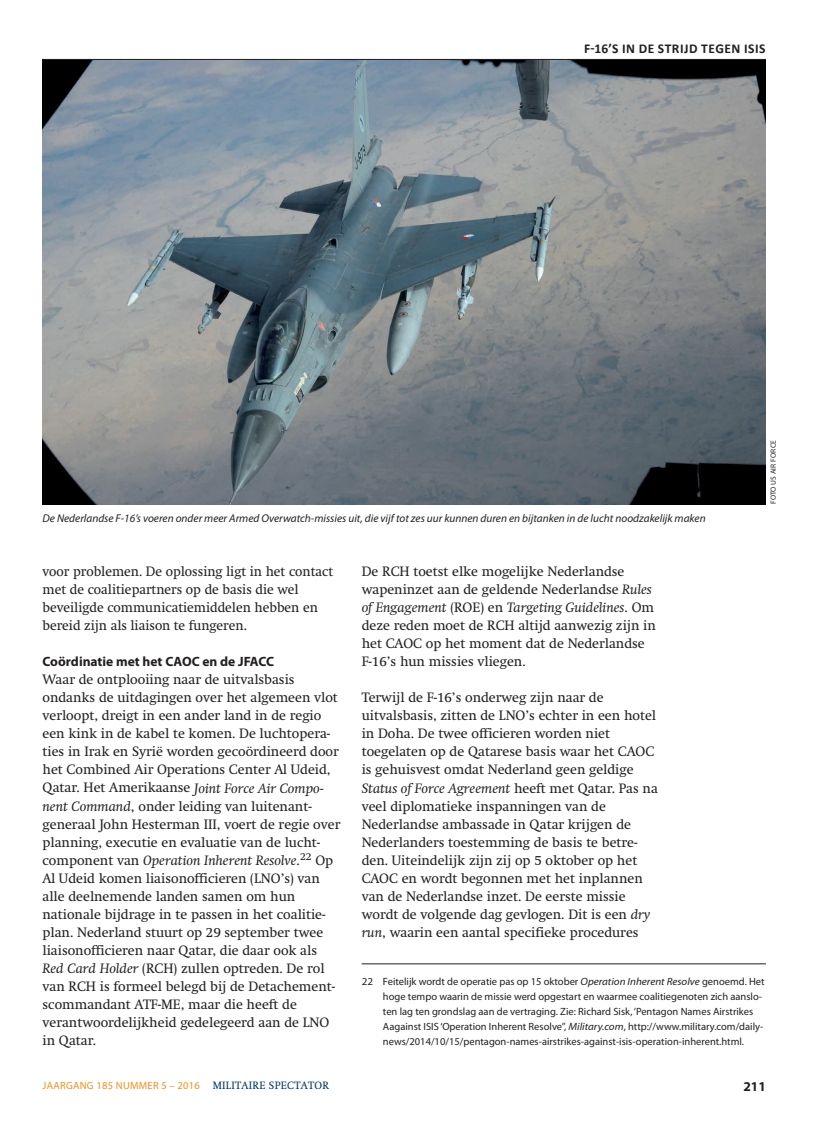
<style>
.page{position:relative;width:817px;height:1136px;background:#fff}
.page>*{position:absolute;margin:0;border:0;box-sizing:border-box;transform-origin:0 0}
.t1{font:13.5px/18px "Swift";color:#231f20}
.t2{font:700 13.5px "Myriad Pro";color:#231f20}
.t3{font:700 13.5px "Calibri";letter-spacing:.04em;color:#231f20}
.t4{font:italic 11.25px "Myriad Pro";color:#231f20}
.t5{font:10.5px/15px "Myriad Pro";color:#231f20;scale:1.05 1}
.t6{font:10.5px "Myriad Pro";letter-spacing:.025em;color:#f68f1e}
.t7{font:7.5px "Myriad Pro";color:#231f20}
.s1{font-style:italic}
.s2{font-family:"Swift";color:#003562}
</style>
<div class="page">
<img style="left:43px;top:60px;width:722px;height:444px">
<hr style="left:361px;top:963px;width:404px;height:1px;background:#231f20">
<hr style="left:43px;top:59px;width:722px;height:1px;background:#231f20">
<p class="t3" style="left:584px;top:40px;width:167px">F-16’S IN DE STRIJD TEGEN ISIS</p>
<p class="t4" style="left:43px;top:512px;width:664px">De Nederlandse F-16’s voeren onder meer Armed Overwatch-missies uit, die vijf tot zes uur kunnen duren en bijtanken in de lucht noodzakelijk maken</p>
<p class="t7" style="left:769px;top:504px;width:65px;rotate:-90deg">Foto US Air Force</p>
<p class="t1" style="left:43px;top:562px;width:292px">voor problemen. De oplossing ligt in het contact met de coalitiepartners op de basis die wel beveiligde communicatiemiddelen hebben en bereid zijn als liaison te fungeren.</p>
<p class="t2" style="left:43px;top:654px;width:233px">Coördinatie met het CAOC en de JFACC</p>
<p class="t1" style="left:43px;top:670px;width:299px">Waar de ontplooiing naar de uitvalsbasis ondanks de uitdagingen over het algemeen vlot verloopt, dreigt in een ander land in de regio een kink in de kabel te komen. De luchtopera&shy;ties in Irak en Syrië worden gecoördineerd door het Combined Air Operations Center Al Udeid, Qatar. Het Amerikaanse <span class="s1">Joint Force Air Compo&shy;nent Command</span>, onder leiding van luitenant&shy;generaal John Hesterman III, voert de regie over planning, executie en evaluatie van de lucht&shy;component van <span class="s1">Operation Inherent Resolve</span>.<sup>22</sup> Op Al Udeid komen liaisonofficieren (LNO’s) van alle deelnemende landen samen om hun nationale bijdrage in te passen in het coalitie&shy;plan. Nederland stuurt op 29 september twee liaisonofficieren naar Qatar, die daar ook als <span class="s1">Red Card Holder</span> (RCH) zullen optreden. De rol van RCH is formeel belegd bij de Detachement&shy;scommandant ATF-ME, maar die heeft de verantwoordelijkheid gedelegeerd aan de LNO in Qatar.</p>
<p class="t1" style="left:361px;top:562px;width:295px">De RCH toetst elke mogelijke Nederlandse wapeninzet aan de geldende Nederlandse <span class="s1">Rules of Engagement</span> (ROE) en <span class="s1">Targeting Guidelines</span>. Om deze reden moet de RCH altijd aanwezig zijn in het CAOC op het moment dat de Nederlandse F-16’s hun missies vliegen.</p>
<p class="t1" style="left:361px;top:688px;width:298px">Terwijl de F-16’s onderweg zijn naar de uitvalsbasis, zitten de LNO’s echter in een hotel in Doha. De twee officieren worden niet toegelaten op de Qatarese basis waar het CAOC is gehuisvest omdat Nederland geen geldige <span class="s1">Status of Force Agreement</span> heeft met Qatar. Pas na veel diplomatieke inspanningen van de Nederlandse ambassade in Qatar krijgen de Nederlanders toestemming de basis te betre&shy;den. Uiteindelijk zijn zij op 5 oktober op het CAOC en wordt begonnen met het inplannen van de Nederlandse inzet. De eerste missie wordt de volgende dag gevlogen. Dit is een <span class="s1">dry run</span>, waarin een aantal specifieke procedures</p>
<p class="t5" style="left:383px;top:974px;width:365px;text-indent:-21px">22 Feitelijk wordt de operatie pas op 15 oktober <span class="s1">Operation Inherent Resolve</span> genoemd. Het hoge tempo waarin de missie werd opgestart en waarmee coalitiegenoten zich aanslo&shy;ten lag ten grondslag aan de vertraging. Zie: Richard Sisk, ‘Pentagon Names Airstrikes Aagainst ISIS ‘Operation Inherent Resolve’’, <span class="s1">Military.com</span>, http://www.military.com/daily&shy;news/2014/10/15/pentagon-names-airstrikes-against-isis-operation-inherent.html.</p>
<p class="t6" style="left:43px;top:1079px;width:288px">JAARGANG 185 NUMMER 5 – 2016 <span class="s2">MILITAIRE SPECTATOR</span></p>
<p class="t2" style="left:743px;top:1078px;width:24px">211</p>
</div>
